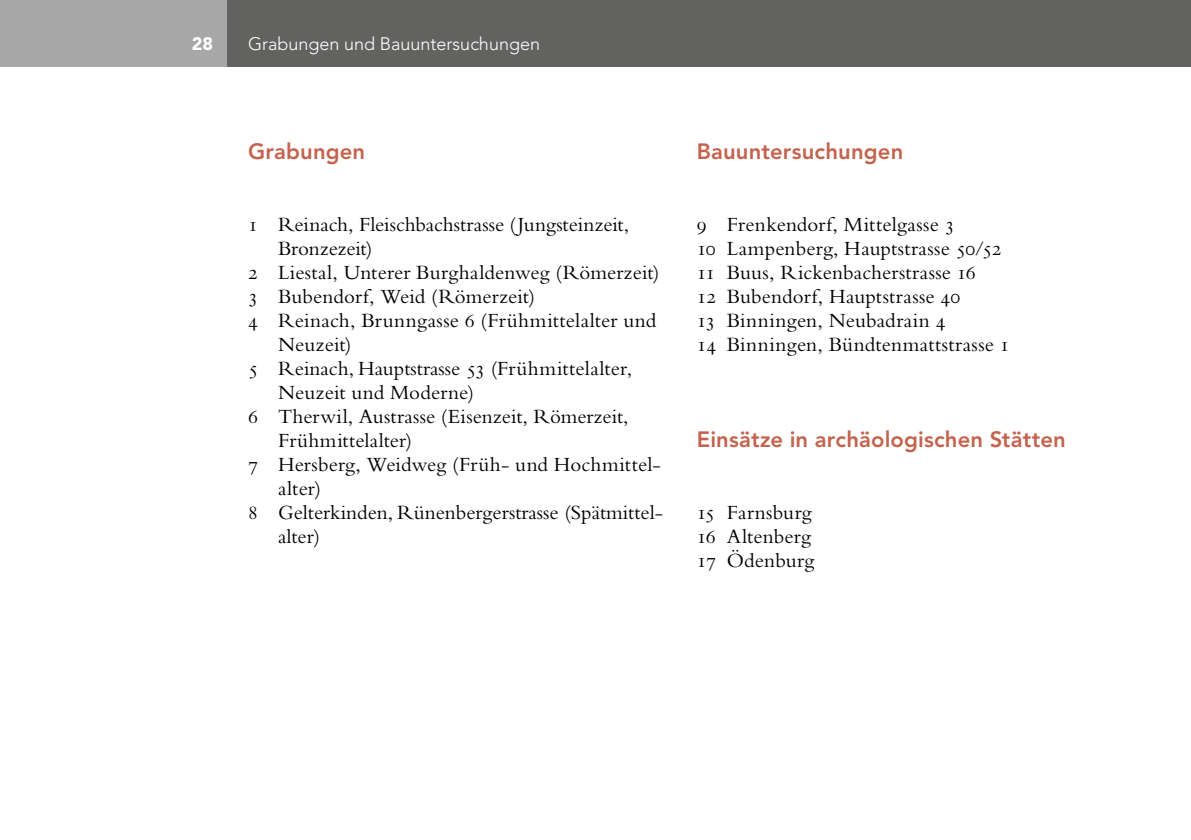
<style>
.page{position:relative;width:1191px;height:840px;background:#fff}
.page>*{position:absolute;margin:0;border:0;box-sizing:border-box;transform-origin:0 0}
.t1{font:800 22px "Avenir LT Std";letter-spacing:.005em;color:#c4624d}
.t2{font:21px/24px "Bembo Std";letter-spacing:.005em;color:#000}
.t3{font:300 18px "Avenir LT Std";color:#fff}
.t4{font:900 18px "Avenir LT Std";color:#fff}
</style>
<div class="page">
<div style="left:0;top:0;width:227px;height:67px;background:#a7a7a8"></div>
<div style="left:227px;top:0;width:964px;height:67px;background:#626261"></div>
<p class="t4" style="left:192px;top:33px;width:23px">28</p>
<p class="t3" style="left:248px;top:33px;width:293px">Grabungen und Bauuntersuchungen</p>
<p class="t1" style="left:248px;top:138px;width:119px">Grabungen</p>
<p class="t2" style="left:248px;top:211px;width:382px">1 Reinach, Fleischbachstrasse (Jungsteinzeit,</p>
<p class="t2" style="left:278px;top:235px;width:96px">Bronzezeit)</p>
<p class="t2" style="left:248px;top:259px;width:413px">2 Liestal, Unterer Burghaldenweg (Römerzeit)</p>
<p class="t2" style="left:248px;top:283px;width:288px">3 Bubendorf, Weid (Römerzeit)</p>
<p class="t2" style="left:248px;top:307px;width:410px">4 Reinach, Brunngasse 6 (Frühmittelalter und</p>
<p class="t2" style="left:278px;top:331px;width:75px">Neuzeit)</p>
<p class="t2" style="left:248px;top:355px;width:386px">5 Reinach, Hauptstrasse 53 (Frühmittelalter,</p>
<p class="t2" style="left:278px;top:379px;width:197px">Neuzeit und Moderne)</p>
<p class="t2" style="left:248px;top:403px;width:382px">6 Therwil, Austrasse (Eisenzeit, Römerzeit,</p>
<p class="t2" style="left:278px;top:427px;width:135px">Frühmittelalter)</p>
<p class="t2" style="left:248px;top:451px;width:414px">7 Hersberg, Weidweg (Früh- und Hochmittel-</p>
<p class="t2" style="left:278px;top:475px;width:44px">alter)</p>
<p class="t2" style="left:248px;top:499px;width:416px">8 Gelterkinden, Rünenbergerstrasse (Spätmittel-</p>
<p class="t2" style="left:278px;top:523px;width:44px">alter)</p>
<p class="t1" style="left:697px;top:138px;width:208px">Bauuntersuchungen</p>
<p class="t2" style="left:697px;top:211px;width:314px">9 Frenkendorf, Mittelgasse 3<br>10 Lampenberg, Hauptstrasse 50/52<br>11 Buus, Rickenbacherstrasse 16<br>12 Bubendorf, Hauptstrasse 40<br>13 Binningen, Neubadrain 4<br>14 Binningen, Bündtenmattstrasse 1</p>
<p class="t1" style="left:697px;top:426px;width:370px">Einsätze in archäologischen Stätten</p>
<p class="t2" style="left:697px;top:499px;width:119px">15 Farnsburg<br>16 Altenberg<br>17 Ödenburg</p>
</div>
